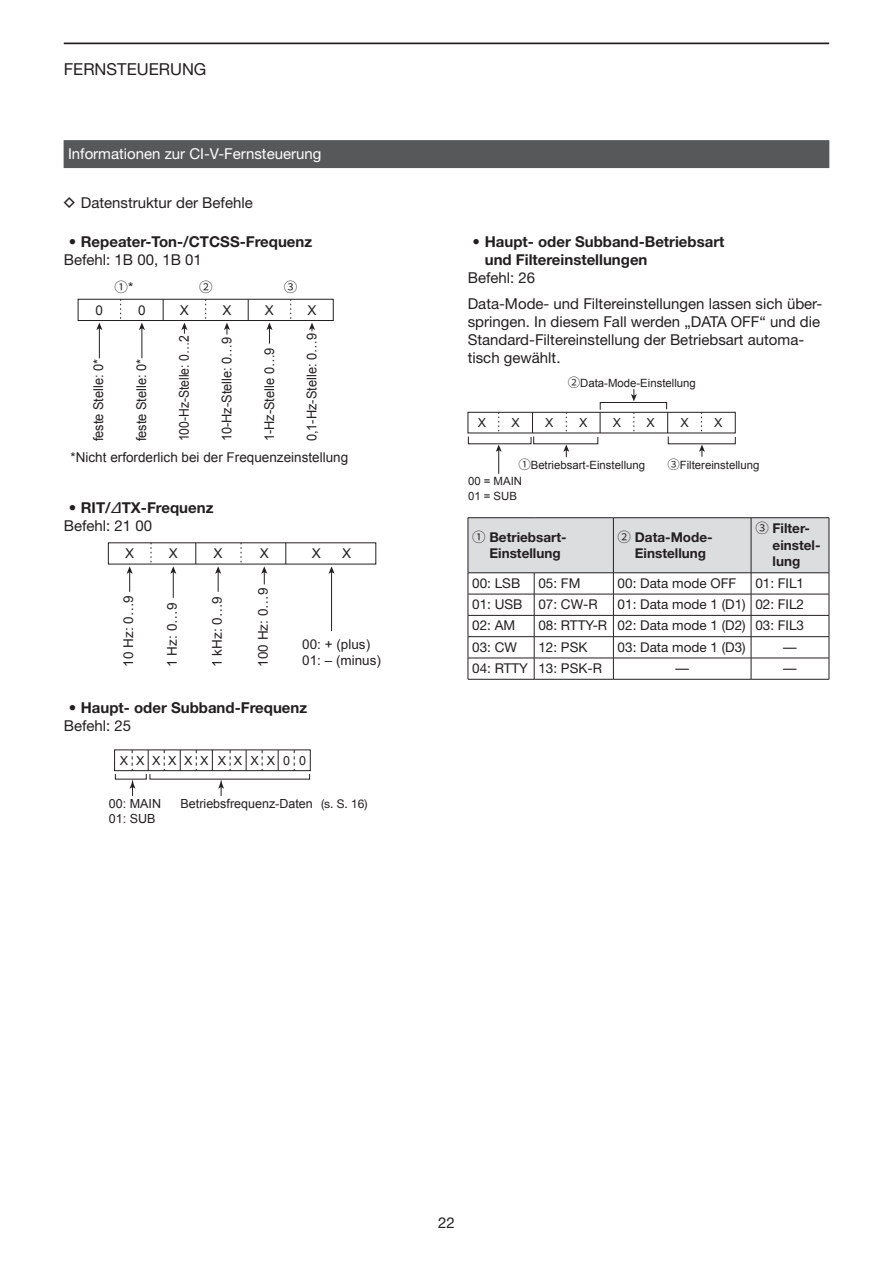
<style>
.page{position:relative;width:893px;height:1263px;background:#fff}
.page>*{position:absolute;margin:0;border:0;box-sizing:border-box;transform-origin:0 0}
.t1{font:16.5px "Helvetica Neue";color:#231f20}
.t2{font:15px/18px "Helvetica Neue";color:#231f20}
.t3{font:700 15px/18px "Helvetica Neue";color:#231f20}
.t4{font:15px "Helvetica Neue";color:#fff}
.t5{font:13.5px "Helvetica Neue";color:#231f20}
.t6{font:13.5px/16.5px "Arial";color:#231f20}
.t7{font:13.5px "Arial";color:#231f20;scale:.95 1}
.t8{font:700 13.5px/16.5px "Helvetica Neue";color:#231f20}
.t9{font:13.5px "Arial";color:#231f20;scale:.9 1}
.t10{font:13.5px "maru num tw";color:#231f20}
.t11{font:12.6px/15.6px "Arial";color:#231f20}
.t12{font:12.6px "Arial";letter-spacing:.61em;color:#231f20}
.t13{font:12.45px "Arial";color:#231f20}
.t14{font:12px "Helvetica Neue";color:#231f20}
.t15{font:11.4px/14.5px "Arial";color:#231f20}
.s1{font-family:"Product Font"}
.s2{font-weight:400}
.s3{font-family:"Arial"}
.s4{font-family:"Icom Helvetica";font-weight:400}
.s5{font-family:"maru num tw";font-size:12.45px}
.s6{font-family:"maru num tw";font-weight:400}
</style>
<div class="page">
<hr style="left:64px;top:43px;width:765px;height:1px;background:#231f20">
<div style="left:64px;top:140px;width:765px;height:28px;background:#57585a"></div>
<div style="left:78px;top:299px;width:256px;height:22px;border:1px solid #231f20"></div>
<svg style="left:120px;top:299px;width:1px;height:21px"></svg>
<svg style="left:163px;top:299px;width:1px;height:21px"></svg>
<svg style="left:205px;top:299px;width:1px;height:21px"></svg>
<svg style="left:248px;top:299px;width:1px;height:21px"></svg>
<svg style="left:290px;top:299px;width:1px;height:21px"></svg>
<hr style="left:99px;top:328px;width:1px;height:30px;background:#231f20">
<svg style="left:96px;top:323px;width:6px;height:7px"></svg>
<hr style="left:142px;top:328px;width:1px;height:30px;background:#231f20">
<svg style="left:139px;top:323px;width:6px;height:7px"></svg>
<svg style="left:181px;top:323px;width:6px;height:11px"></svg>
<svg style="left:224px;top:323px;width:6px;height:12px"></svg>
<svg style="left:266px;top:323px;width:6px;height:21px"></svg>
<svg style="left:309px;top:323px;width:6px;height:8px"></svg>
<svg style="left:151px;top:543px;width:1px;height:21px"></svg>
<svg style="left:195px;top:543px;width:1px;height:21px"></svg>
<svg style="left:241px;top:543px;width:1px;height:21px"></svg>
<svg style="left:285px;top:543px;width:1px;height:21px"></svg>
<svg style="left:127px;top:566px;width:6px;height:26px"></svg>
<svg style="left:170px;top:566px;width:6px;height:32px"></svg>
<svg style="left:215px;top:566px;width:6px;height:26px"></svg>
<svg style="left:261px;top:566px;width:6px;height:18px"></svg>
<hr style="left:331px;top:572px;width:1px;height:59px;background:#231f20">
<svg style="left:328px;top:566px;width:7px;height:8px"></svg>
<div style="left:114px;top:749px;width:99px;height:22px;border:1px solid #231f20"></div>
<svg style="left:132px;top:750px;width:1px;height:21px"></svg>
<svg style="left:148px;top:750px;width:1px;height:21px"></svg>
<svg style="left:164px;top:750px;width:1px;height:21px"></svg>
<svg style="left:180px;top:750px;width:1px;height:21px"></svg>
<svg style="left:196px;top:750px;width:1px;height:21px"></svg>
<div style="left:212px;top:749px;width:99px;height:22px;border:1px solid #231f20"></div>
<svg style="left:230px;top:750px;width:1px;height:21px"></svg>
<svg style="left:246px;top:750px;width:1px;height:21px"></svg>
<svg style="left:262px;top:750px;width:1px;height:21px"></svg>
<svg style="left:278px;top:750px;width:1px;height:21px"></svg>
<svg style="left:294px;top:750px;width:1px;height:21px"></svg>
<svg style="left:218px;top:779px;width:6px;height:17px"></svg>
<svg style="left:130px;top:779px;width:5px;height:17px"></svg>
<svg style="left:468px;top:389px;width:268px;height:85px"></svg>
<hr style="left:468px;top:517px;width:66px;height:1px;background:#231f20">
<hr style="left:534px;top:517px;width:79px;height:1px;background:#231f20">
<hr style="left:613px;top:517px;width:138px;height:1px;background:#231f20">
<hr style="left:751px;top:517px;width:78px;height:1px;background:#231f20">
<svg style="left:468px;top:518px;width:362px;height:161px"></svg>
<hr style="left:468px;top:679px;width:66px;height:1px;background:#231f20">
<hr style="left:534px;top:679px;width:79px;height:1px;background:#231f20">
<hr style="left:613px;top:679px;width:138px;height:1px;background:#231f20">
<hr style="left:751px;top:679px;width:78px;height:1px;background:#231f20">
<p class="t1" style="left:64px;top:60px;width:144px">FERNSTEUERUNG</p>
<p class="t4" style="left:68px;top:145px;width:255px">Informationen zur CI-V-Fernsteuerung</p>
<p class="t2" style="left:64px;top:194px;width:190px"><span class="s1">D</span> Datenstruktur der Befehle</p>
<p class="t3" style="left:64px;top:232px;width:250px;text-indent:5px"><span class="s2">•</span> Repeater-Ton-/CTCSS-Frequenz<br><span class="s2">Befehl: 1B 00, 1B 01</span></p>
<p class="t10" style="left:115px;top:280px;width:20px">1<span class="s3">*</span></p>
<p class="t10" style="left:199px;top:280px;width:15px">2</p>
<p class="t10" style="left:284px;top:280px;width:15px">3</p>
<p class="t6" style="left:265px;top:302px;width:11px">X</p>
<p class="t6" style="left:96px;top:302px;width:9px">0</p>
<p class="t6" style="left:138px;top:302px;width:9px">0</p>
<p class="t6" style="left:180px;top:302px;width:11px">X</p>
<p class="t6" style="left:222px;top:302px;width:11px">X</p>
<p class="t6" style="left:307px;top:302px;width:11px">X</p>
<p class="t7" style="left:90px;top:441px;width:89px;rotate:-90deg">feste Stelle: 0*</p>
<p class="t7" style="left:133px;top:441px;width:89px;rotate:-90deg">feste Stelle: 0*</p>
<p class="t9" style="left:175px;top:441px;width:119px;rotate:-90deg">100-Hz-Stelle: 0…2</p>
<p class="t7" style="left:218px;top:441px;width:112px;rotate:-90deg">10-Hz-Stelle: 0…9</p>
<p class="t7" style="left:260px;top:441px;width:101px;rotate:-90deg">1-Hz-Stelle 0…9</p>
<p class="t7" style="left:303px;top:441px;width:116px;rotate:-90deg">0,1-Hz-Stelle: 0…9</p>
<p class="t6" style="left:71px;top:449px;width:279px">*Nicht erforderlich bei der Frequenzeinstellung</p>
<p class="t3" style="left:64px;top:498px;width:151px;text-indent:5px"><span class="s2">•</span> RIT/<span class="s4">∂</span>TX-Frequenz<br><span class="s2">Befehl: 21 00</span></p>
<p class="t6" style="left:125px;top:545px;width:11px">X</p>
<p class="t6" style="left:169px;top:545px;width:11px">X</p>
<p class="t6" style="left:214px;top:545px;width:11px">X</p>
<p class="t6" style="left:260px;top:545px;width:11px">X</p>
<p class="t6" style="left:312px;top:545px;width:11px">X</p>
<p class="t6" style="left:342px;top:545px;width:11px">X</p>
<p class="t6" style="left:120px;top:667px;width:73px;rotate:-90deg">10 Hz: 0…9</p>
<p class="t6" style="left:255px;top:667px;width:80px;rotate:-90deg">100 Hz: 0…9</p>
<p class="t6" style="left:164px;top:667px;width:65px;rotate:-90deg">1 Hz: 0…9</p>
<p class="t6" style="left:209px;top:667px;width:72px;rotate:-90deg">1 kHz: 0…9</p>
<p class="t6" style="left:302px;top:636px;width:80px">00: + (plus)<br>01: – (minus)</p>
<p class="t3" style="left:64px;top:698px;width:245px;text-indent:5px"><span class="s2">•</span> Haupt- oder Subband-Frequenz<br><span class="s2">Befehl: 25</span></p>
<p class="t12" style="left:120px;top:752px;width:188px">XXXXXX XXXX0 0</p>
<p class="t11" style="left:109px;top:796px;width:54px">00: MAIN<br>01: SUB</p>
<p class="t11" style="left:181px;top:796px;width:134px">Betriebsfrequenz-Daten</p>
<p class="t14" style="left:321px;top:797px;width:48px">(s. S. 16)</p>
<p class="t3" style="left:485px;top:232px;width:241px;text-indent:-12px"><span class="s2">•</span> Haupt- oder Subband-Betriebsart und Filtereinstellungen</p>
<p class="t2" style="left:468px;top:264px;width:356px;line-height:26.5px">Befehl: 26<br>Data-Mode- und Filtereinstellungen lassen sich über-</p>
<p class="t2" style="left:468px;top:313px;width:354px">springen. In diesem Fall werden „DATA OFF“ und die<br>Standard-Filtereinstellung der Betriebsart automa&shy;tisch gewählt.</p>
<p class="t15" style="left:568px;top:375px;width:130px"><span class="s5">2</span>Data-Mode-Einstellung</p>
<p class="t13" style="left:478px;top:415px;width:10px">X</p>
<p class="t13" style="left:511px;top:415px;width:10px">X</p>
<p class="t13" style="left:545px;top:415px;width:10px">X</p>
<p class="t13" style="left:579px;top:415px;width:10px">X</p>
<p class="t13" style="left:613px;top:415px;width:10px">X</p>
<p class="t13" style="left:647px;top:415px;width:10px">X</p>
<p class="t13" style="left:680px;top:415px;width:10px">X</p>
<p class="t13" style="left:714px;top:415px;width:10px">X</p>
<p class="t15" style="left:518px;top:458px;width:128px"><span class="s5">1</span>Betriebsart-Einstellung</p>
<p class="t15" style="left:468px;top:474px;width:56px">00 = MAIN<br>01 = SUB</p>
<p class="t15" style="left:667px;top:458px;width:94px"><span class="s5">3</span>Filtereinstellung</p>
<p class="t8" style="left:489px;top:528px;width:79px;text-indent:-17px"><span class="s6">1</span> Betriebsart-<br>Einstellung</p>
<p class="t8" style="left:635px;top:528px;width:79px;text-indent:-17px"><span class="s6">2</span> Data-Mode-<br>Einstellung</p>
<p class="t8" style="left:773px;top:520px;width:49px;text-indent:-17px"><span class="s6">3</span> Filter&shy;einstel&shy;lung</p>
<p class="t5" style="left:472px;top:575px;width:50px">00: LSB</p>
<p class="t5" style="left:538px;top:575px;width:44px">05: FM</p>
<p class="t5" style="left:618px;top:575px;width:120px">00: Data mode OFF</p>
<p class="t5" style="left:755px;top:575px;width:50px">01: FIL1</p>
<p class="t5" style="left:472px;top:596px;width:127px">01: USB 07: CW-R</p>
<p class="t5" style="left:618px;top:596px;width:188px">01: Data mode 1 (D1) 02: FIL2</p>
<p class="t5" style="left:472px;top:617px;width:45px">02: AM</p>
<p class="t5" style="left:538px;top:617px;width:267px">08: RTTY-R 02: Data mode 1 (D2) 03: FIL3</p>
<p class="t5" style="left:472px;top:639px;width:46px">03: CW</p>
<p class="t5" style="left:538px;top:639px;width:51px">12: PSK</p>
<p class="t5" style="left:618px;top:639px;width:130px">03: Data mode 1 (D3)</p>
<p class="t5" style="left:783px;top:639px;width:15px">—</p>
<p class="t5" style="left:472px;top:660px;width:131px">04: RTTY 13: PSK-R</p>
<p class="t5" style="left:675px;top:660px;width:15px">—</p>
<p class="t5" style="left:783px;top:660px;width:15px">—</p>
<p class="t2" style="left:438px;top:1213px;width:18px">22</p>
</div>
